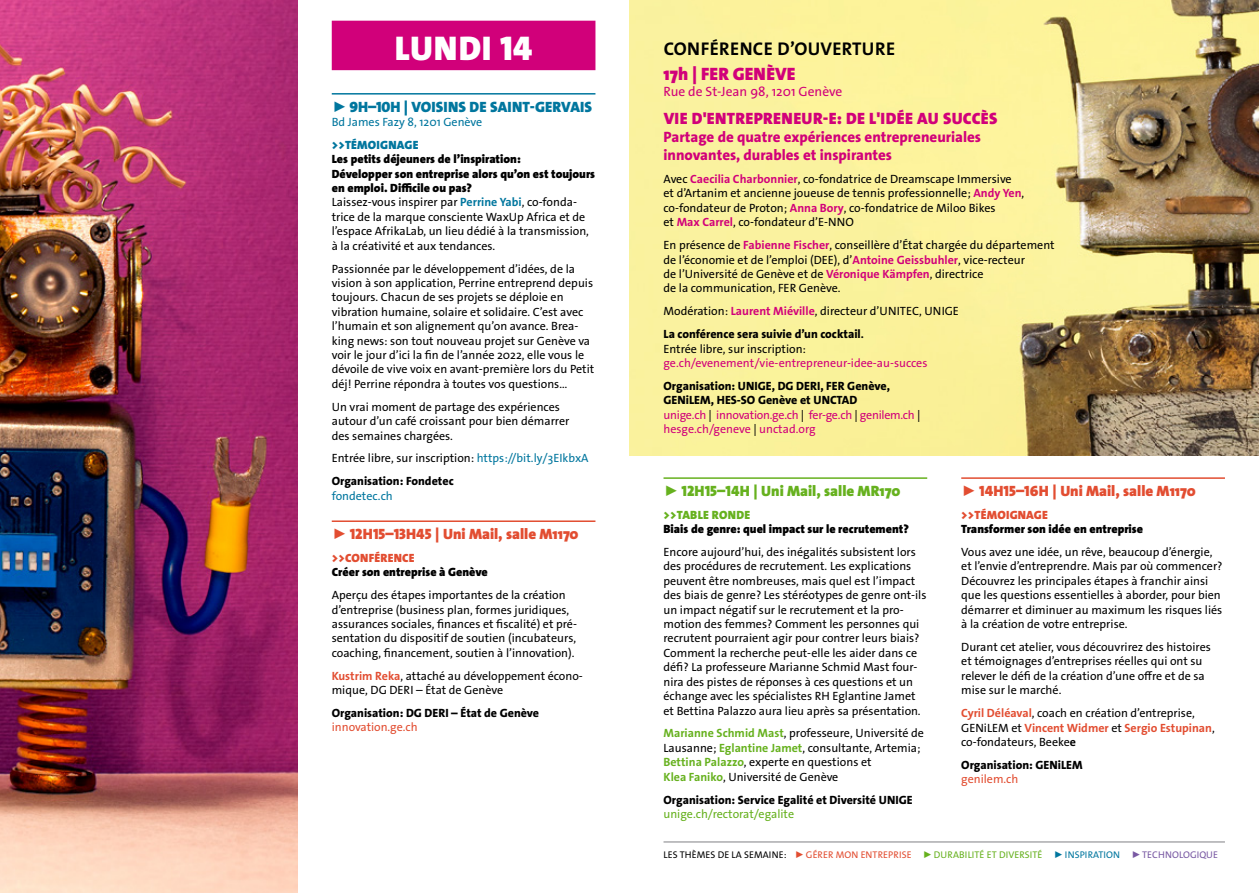
<style>
.page{position:relative;width:1259px;height:893px;background:#fff}
.page>*{position:absolute;margin:0;border:0;box-sizing:border-box;transform-origin:0 0}
.t1{font:900 34.5px "The Sans Os F";letter-spacing:.02em;color:#fff}
.t2{font:700 18.45px "The Sans Os F";letter-spacing:.02em;color:#000}
.t3{font:900 18px "The Sans Os F";letter-spacing:.005em;color:#d1007a}
.t4{font:900 16.5px "The Sans Os F";letter-spacing:.02em;color:#d1007a}
.t5{font:800 15px/18px "The Sans Os F";color:#d1007a}
.t6{font:900 15px "The Sans Os F";color:#e24d31}
.t7{font:900 15px "The Sans Os F";letter-spacing:.01em;color:#00769e}
.t8{font:900 15px "The Sans Os F";color:#66b11e}
.t9{font:13.5px "The Sans Os F";color:#d1007a}
.t10{font:12px/14.4px "The Sans Os F";color:#000}
.t11{font:12px/14.4px "The Sans Os F";letter-spacing:-.005em;color:#d1007a}
.t12{font:900 12px "The Sans Os F";color:#000}
.t13{font:800 12px "The Sans Os F";color:#000}
.t14{font:12px "The Sans Os F";color:#00769e}
.t15{font:12px "The Sans Os F";color:#e24d31}
.t16{font:12px "The Sans Os F";color:#66b11e}
.t17{font:900 12px "The Sans Os F";letter-spacing:.02em;color:#e24d31}
.t18{font:900 12px "The Sans Os F";letter-spacing:.02em;color:#66b11e}
.t19{font:900 12px "The Sans Os F";letter-spacing:.02em;color:#00769e}
.t20{font:9.75px "The Sans Os F";letter-spacing:.01em;color:#66b11e}
.s1{font-weight:900}
.s2{font-weight:700;color:#00769e}
.s3{color:#00769e}
.s4{font-weight:800}
.s5{font-weight:700;color:#e24d31}
.s6{font-weight:700;color:#d1007a}
.s7{font-weight:700}
.s8{font-weight:800;color:#000}
.s9{color:#000}
.s10{font-weight:700;color:#66b11e}
.s11{color:#e24d31}
.s12{color:#7959a3}
</style>
<div class="page">
<hr style="left:663px;top:477px;width:264px;height:2px;background:#66b11e">
<hr style="left:961px;top:477px;width:264px;height:2px;background:#e24d31">
<div style="left:332px;top:21px;width:263px;height:49px;background:#d1007a"></div>
<hr style="left:332px;top:93px;width:263px;height:2px;background:#00769e">
<hr style="left:332px;top:520px;width:263px;height:2px;background:#e24d31">
<hr style="left:663px;top:842px;width:562px;height:1px;background:#818084">
<img style="left:0;top:0;width:298px;height:893px">
<img style="left:629px;top:0;width:630px;height:455px">
<h1 class="t1" style="left:395px;top:26px;width:139px">LUNDI 14</h1>
<p class="t7" style="left:332px;top:97px;width:262px">▶ 9H–10H | VOISINS DE SAINT-GERVAIS</p>
<p class="t14" style="left:332px;top:114px;width:152px">Bd James Fazy 8, 1201 Genève</p>
<p class="t19" style="left:332px;top:137px;width:88px">&gt;&gt;TÉMOIGNAGE</p>
<p class="t10" style="left:332px;top:152px;width:265px"><span class="s1">Les petits déjeuners de l’inspiration:<br>Développer son entreprise alors qu’on est toujours en emploi. Difficile ou pas?<br></span>Laissez-vous inspirer par <span class="s2">Perrine Yabi</span>, co-fonda&shy;trice de la marque consciente WaxUp Africa et de l’espace AfrikaLab, un lieu dédié à la transmission, à la créativité et aux tendances.</p>
<p class="t10" style="left:332px;top:261px;width:264px">Passionnée par le développement d’idées, de la vision à son application, Perrine entreprend depuis toujours. Chacun de ses projets se déploie en vibration humaine, solaire et solidaire. C’est avec l’humain et son alignement qu’on avance. Brea&shy;king news: son tout nouveau projet sur Genève va voir le jour d’ici la fin de l’année 2022, elle vous le dévoile de vive voix en avant-première lors du Petit déj! Perrine répondra à toutes vos questions…</p>
<p class="t10" style="left:332px;top:400px;width:239px">Un vrai moment de partage des expériences autour d’un café croissant pour bien démarrer des semaines chargées.</p>
<p class="t10" style="left:332px;top:447px;width:258px;line-height:23px">Entrée libre, sur inscription: <span class="s3">https://bit.ly/3EIkbxA<br></span><span class="s4">Organisation: Fondetec</span></p>
<p class="t14" style="left:332px;top:488px;width:63px">fondetec.ch</p>
<p class="t6" style="left:332px;top:524px;width:248px">▶ 12H15–13H45 | Uni Mail, salle M1170</p>
<p class="t17" style="left:332px;top:550px;width:84px">&gt;&gt;CONFÉRENCE</p>
<p class="t12" style="left:332px;top:564px;width:158px">Créer son entreprise à Genève</p>
<p class="t10" style="left:332px;top:588px;width:247px">Aperçu des étapes importantes de la création d’entreprise (business plan, formes juridiques, assurances sociales, finances et fiscalité) et pré&shy;sentation du dispositif de soutien (incubateurs, coaching, financement, soutien à l’innovation).</p>
<p class="t10" style="left:332px;top:669px;width:253px"><span class="s5">Kustrim Reka</span>, attaché au développement écono&shy;mique, DG DERI – État de Genève</p>
<p class="t13" style="left:332px;top:705px;width:209px">Organisation: DG DERI – État de Genève</p>
<p class="t15" style="left:332px;top:720px;width:87px">innovation.ge.ch</p>
<h2 class="t2" style="left:663px;top:37px;width:233px">CONFÉRENCE D’OUVERTURE</h2>
<h3 class="t3" style="left:663px;top:62px;width:133px">17h | FER GENÈVE</h3>
<p class="t9" style="left:663px;top:83px;width:180px">Rue de St-Jean 98, 1201 Genève</p>
<h3 class="t4" style="left:663px;top:108px;width:335px">VIE D'ENTREPRENEUR-E: DE L'IDÉE AU SUCCÈS</h3>
<p class="t5" style="left:663px;top:128px;width:319px">Partage de quatre expériences entrepreneuriales innovantes, durables et inspirantes</p>
<p class="t10" style="left:663px;top:172px;width:362px">Avec <span class="s6">Caecilia Charbonnier</span>, co-fondatrice de Dreamscape Immersive et d’Artanim et ancienne joueuse de tennis professionnelle; <span class="s6">Andy Yen</span>, co-fondateur de Proton; <span class="s6">Anna Bory</span>, co-fondatrice de Miloo Bikes<br>et <span class="s6">Max Carrel</span>, co-fondateur d’E-NNO</p>
<p class="t10" style="left:663px;top:238px;width:392px">En présence de <span class="s6">Fabienne Fischer</span>, conseillère d’État chargée du département de l’économie et de l’emploi (DEE), d’<span class="s6">Antoine Geissbuhler</span>, vice-recteur<br>de l’Université de Genève et de <span class="s6">Véronique Kämpfen</span>, directrice<br>de la communication, FER Genève.</p>
<p class="t10" style="left:663px;top:300px;width:297px;line-height:23px">Modération: <span class="s6">Laurent Miéville</span>, directeur d’UNITEC, UNIGE<br><span class="s4">La conférence sera suivie d’un cocktail</span><span class="s7">.</span></p>
<p class="t10" style="left:663px;top:341px;width:144px">Entrée libre, sur inscription:</p>
<p class="t11" style="left:663px;top:356px;width:265px">ge.ch/evenement/vie-entrepreneur-idee-au-succes</p>
<p class="t11" style="left:663px;top:379px;width:258px"><span class="s8">Organisation: UNIGE, DG DERI, FER Genève, GENiLEM, HES-SO Genève et UNCTAD<br></span>unige.ch <span class="s9">|</span> innovation.ge.ch <span class="s9">|</span> fer-ge.ch <span class="s9">|</span> genilem.ch <span class="s9">| </span>hesge.ch/geneve <span class="s9">|</span> unctad.org</p>
<p class="t8" style="left:663px;top:481px;width:238px">▶ 12H15–14H | Uni Mail, salle MR170</p>
<p class="t18" style="left:663px;top:507px;width:88px">&gt;&gt;TABLE RONDE</p>
<p class="t12" style="left:663px;top:521px;width:247px">Biais de genre: quel impact sur le recrutement?</p>
<p class="t10" style="left:663px;top:545px;width:264px">Encore aujourd’hui, des inégalités subsistent lors des procédures de recrutement. Les explications peuvent être nombreuses, mais quel est l’impact des biais de genre? Les stéréotypes de genre ont-ils un impact négatif sur le recrutement et la pro&shy;motion des femmes? Comment les personnes qui recrutent pourraient agir pour contrer leurs biais?<br>Comment la recherche peut-elle les aider dans ce défi? La professeure Marianne Schmid Mast four&shy;nira des pistes de réponses à ces questions et un échange avec les spécialistes RH Eglantine Jamet et Bettina Palazzo aura lieu après sa présentation.</p>
<p class="t10" style="left:663px;top:726px;width:262px"><span class="s10">Marianne Schmid Mast</span>, professeure, Université de Lausanne; <span class="s10">Eglantine Jamet</span>, consultante, Artemia; <span class="s10">Bettina Palazzo</span>, experte en questions et<br><span class="s10">Klea Faniko</span>, Université de Genève</p>
<p class="t13" style="left:663px;top:792px;width:251px">Organisation: Service Egalité et Diversité UNIGE</p>
<p class="t16" style="left:663px;top:806px;width:132px">unige.ch/rectorat/egalite</p>
<p class="t6" style="left:961px;top:481px;width:236px">▶ 14H15–16H | Uni Mail, salle M1170</p>
<p class="t17" style="left:961px;top:507px;width:88px">&gt;&gt;TÉMOIGNAGE</p>
<p class="t12" style="left:961px;top:521px;width:183px">Transformer son idée en entreprise</p>
<p class="t10" style="left:961px;top:545px;width:263px">Vous avez une idée, un rêve, beaucoup d’énergie, et l’envie d’entreprendre. Mais par où commencer?<br>Découvrez les principales étapes à franchir ainsi que les questions essentielles à aborder, pour bien démarrer et diminuer au maximum les risques liés à la création de votre entreprise.</p>
<p class="t10" style="left:961px;top:640px;width:251px">Durant cet atelier, vous découvrirez des histoires et témoignages d’entreprises réelles qui ont su relever le défi de la création d’une offre et de sa mise sur le marché.</p>
<p class="t10" style="left:961px;top:706px;width:255px"><span class="s5">Cyril Déléaval</span>, coach en création d’entreprise,<br>GENiLEM et <span class="s5">Vincent Widmer</span> et <span class="s5">Sergio Estupinan</span>, co-fondateurs, Beeke<span class="s7">e</span></p>
<p class="t13" style="left:961px;top:757px;width:123px">Organisation: GENiLEM</p>
<p class="t15" style="left:961px;top:771px;width:58px">genilem.ch</p>
<p class="t20" style="left:663px;top:848px;width:556px"><span class="s9">LES THÈMES DE LA SEMAINE:</span> <span class="s11">▶ GÉRER MON ENTREPRISE</span> ▶ DURABILITÉ ET DIVERSITÉ <span class="s3">▶ INSPIRATION</span> <span class="s12">▶ TECHNOLOGIQUE</span></p>
</div>
